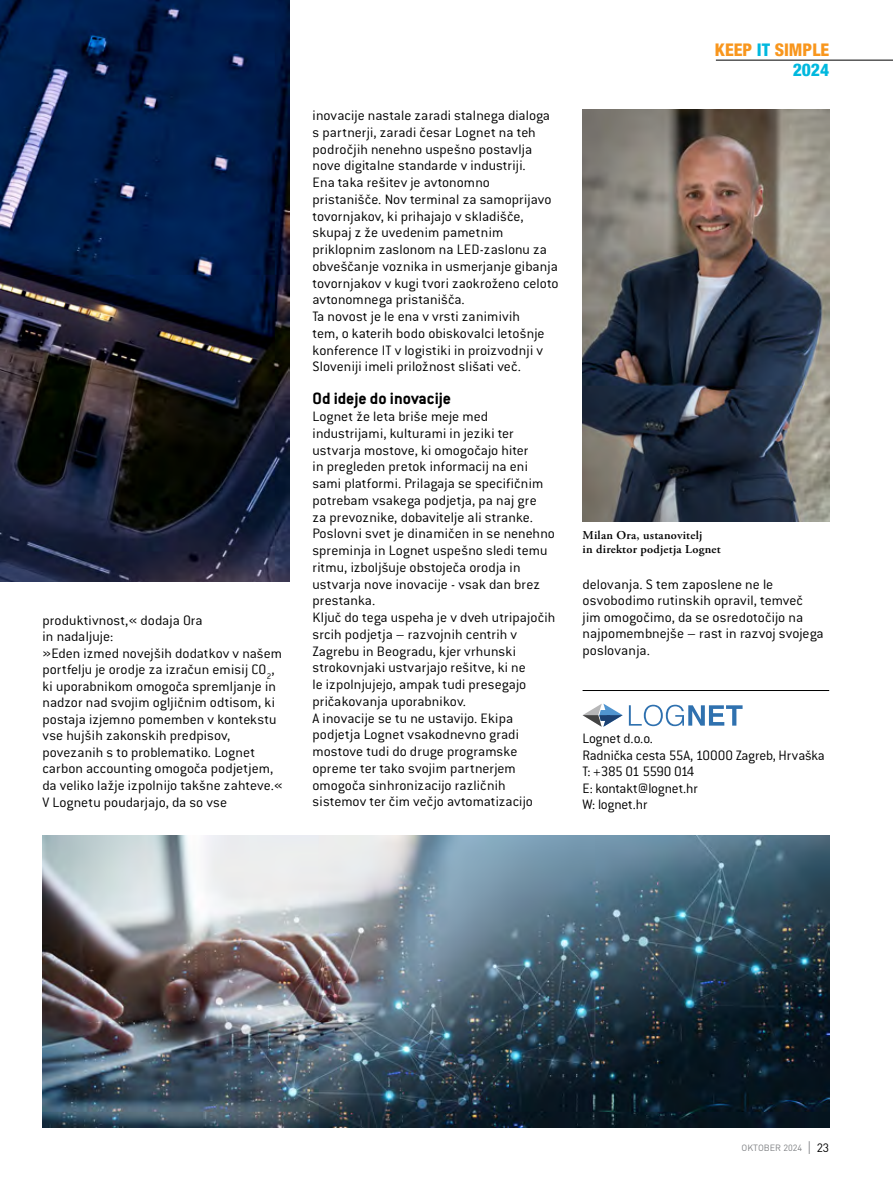
<style>
.page{position:relative;width:893px;height:1191px;background:#fff}
.page>*{position:absolute;margin:0;border:0;box-sizing:border-box;transform-origin:0 0}
.t1{font:700 18px "Conduit ITCW02";color:#000}
.t2{font:800 condensed 17.55px "Helvetica Neue LT Pro";color:#f8961d}
.t3{font:800 condensed 17.55px "Helvetica Neue LT Pro";color:#00b8de}
.t4{font:300 15px/16.8px "Conduit ITCW02";color:#000}
.t5{font:600 12px/13.5px "Adobe Garamond Pro";letter-spacing:.02em;color:#000}
.t6{font:9px "DIN";color:#808285}
.s1{color:#00b8de}
.s2{font-family:"Conduit ITCW02";font-weight:300;font-size:20.4px}
.s3{font-size:12px;color:#000}
</style>
<div class="page">
<img style="left:0;top:0;width:289px;height:581px">
<hr style="left:583px;top:690px;width:246px;height:1px;background:#000">
<hr style="left:716px;top:60px;width:177px;height:1px;background:#000">
<img style="left:43px;top:835px;width:786px;height:292px">
<img style="left:583px;top:109px;width:246px;height:413px">
<svg style="left:629px;top:704px;width:114px;height:22px"></svg>
<svg style="left:583px;top:703px;width:40px;height:23px"></svg>
<p class="t4" style="left:43px;top:612px;width:242px">produktivnost,« dodaja Ora<br>in nadaljuje:<br>»Eden izmed novejših dodatkov v našem portfelju je orodje za izračun emisij CO<sub>2</sub>, ki uporabnikom omogoča spremljanje in nadzor nad svojim ogljičnim odtisom, ki postaja izjemno pomemben v kontekstu vse hujših zakonskih predpisov, povezanih s to problematiko. Lognet carbon accounting omogoča podjetjem, da veliko lažje izpolnijo takšne zahteve.« V Lognetu poudarjajo, da so vse</p>
<p class="t4" style="left:313px;top:107px;width:248px">inovacije nastale zaradi stalnega dialoga s partnerji, zaradi česar Lognet na teh področjih nenehno uspešno postavlja nove digitalne standarde v industriji.<br>Ena taka rešitev je avtonomno pristanišče. Nov terminal za samoprijavo tovornjakov, ki prihajajo v skladišče, skupaj z že uvedenim pametnim priklopnim zaslonom na LED-zaslonu za obveščanje voznika in usmerjanje gibanja tovornjakov v kugi tvori zaokroženo celoto avtonomnega pristanišča.<br>Ta novost je le ena v vrsti zanimivih<br>tem, o katerih bodo obiskovalci letošnje konference IT v logistiki in proizvodnji v Sloveniji imeli priložnost slišati več.</p>
<p class="t1" style="left:313px;top:388px;width:140px">Od ideje do inovacije</p>
<p class="t4" style="left:313px;top:408px;width:244px">Lognet že leta briše meje med industrijami, kulturami in jeziki ter ustvarja mostove, ki omogočajo hiter<br>in pregleden pretok informacij na eni sami platformi. Prilagaja se specifičnim potrebam vsakega podjetja, pa naj gre<br>za prevoznike, dobavitelje ali stranke.<br>Poslovni svet je dinamičen in se nenehno spreminja in Lognet uspešno sledi temu ritmu, izboljšuje obstoječa orodja in ustvarja nove inovacije - vsak dan brez prestanka.<br>Ključ do tega uspeha je v dveh utripajočih srcih podjetja – razvojnih centrih v Zagrebu in Beogradu, kjer vrhunski strokovnjaki ustvarjajo rešitve, ki ne<br>le izpolnjujejo, ampak tudi presegajo pričakovanja uporabnikov.<br>A inovacije se tu ne ustavijo. Ekipa podjetja Lognet vsakodnevno gradi mostove tudi do druge programske opreme ter tako svojim partnerjem omogoča sinhronizacijo različnih sistemov ter čim večjo avtomatizacijo</p>
<p class="t2" style="left:715px;top:39px;width:116px">KEEP <span class="s1">IT</span> SIMPLE</p>
<p class="t3" style="left:793px;top:59px;width:38px">2024</p>
<p class="t5" style="left:583px;top:528px;width:140px">Milan Ora, ustanovitelj<br>in direktor podjetja Lognet</p>
<p class="t4" style="left:583px;top:576px;width:243px">delovanja. S tem zaposlene ne le osvobodimo rutinskih opravil, temveč jim omogočimo, da se osredotočijo na najpomembnejše – rast in razvoj svojega poslovanja.</p>
<p class="t4" style="left:583px;top:730px;width:244px">Lognet d.o.o.<br>Radnička cesta 55A, 10000 Zagreb, Hrvaška<br>T: +385 01 5590 014<br>E: kontakt@lognet.hr<br>W: lognet.hr</p>
<p class="t6" style="left:741px;top:1142px;width:89px">OKTOBER 2024 <span class="s2">l</span> <span class="s3">23</span></p>
</div>
